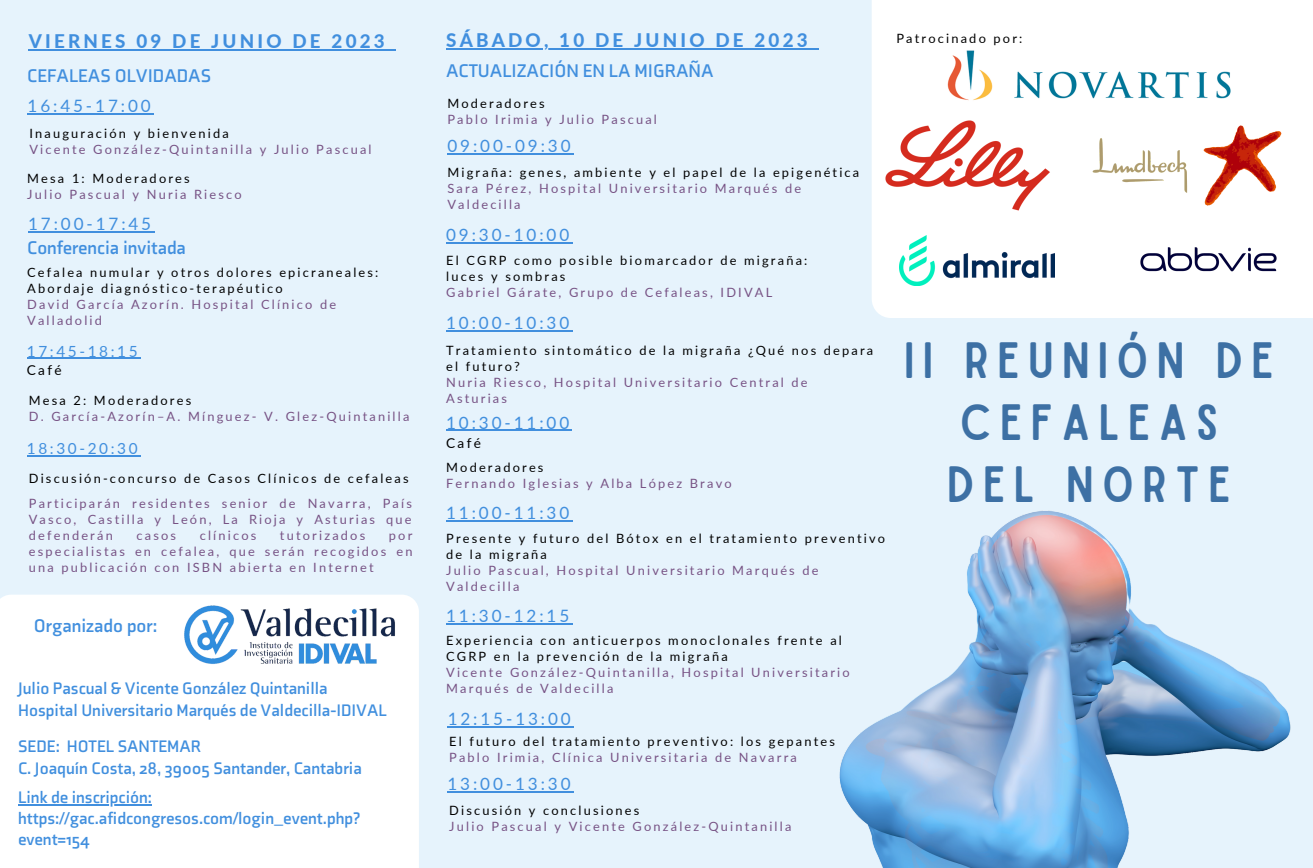
<style>
.page{position:relative;width:1313px;height:868px;background:#fff}
.page>*{position:absolute;margin:0;border:0;box-sizing:border-box;transform-origin:0 0}
.t1{font:48.82px/61.8px "Sailors";letter-spacing:.17em;color:#3d70a4;text-align:center}
.t2{font:700 18.72px "Axia";color:#418fde}
.t3{font:800 18.72px "Lato";letter-spacing:.17em;color:#418fde}
.t4{font:700 17.15px/21px "Axia";color:#418fde}
.t5{font:17.15px "Lato";letter-spacing:.17em;color:#418fde}
.t6{font:15.4px "Lato";letter-spacing:.17em;color:#418fde}
.t7{font:13.65px "Lato";letter-spacing:.17em;color:#000}
.t8{font:12.78px/15.9px "Lato";letter-spacing:.17em;color:#775284}
.t9{font:12.78px/15.9px "Lato";letter-spacing:.17em;color:#000}
</style>
<div class="page">
<div style="left:0;top:0;width:1312px;height:868px;background:#e6f3fc"></div>
<div style="left:872px;top:0;width:440px;height:318px;background:#fff"></div>
<img style="left:881px;top:116px;width:173px;height:99px">
<img style="left:839px;top:510px;width:452px;height:358px">
<div style="left:0;top:595px;width:419px;height:273px;background:#fff"></div>
<img style="left:182px;top:599px;width:215px;height:72px">
<img style="left:1137px;top:242px;width:143px;height:45px">
<img style="left:899px;top:235px;width:155px;height:50px">
<img style="left:1092px;top:125px;width:189px;height:80px">
<img style="left:942px;top:7px;width:294px;height:104px">
<hr style="left:446px;top:48px;width:365px;height:1px;background:#418fde">
<hr style="left:29px;top:49px;width:359px;height:1px;background:#418fde">
<hr style="left:27px;top:358px;width:113px;height:1px;background:#418fde">
<hr style="left:28px;top:113px;width:126px;height:1px;background:#418fde">
<hr style="left:28px;top:232px;width:126px;height:1px;background:#418fde">
<hr style="left:27px;top:455px;width:113px;height:2px;background:#418fde">
<hr style="left:447px;top:153px;width:126px;height:1px;background:#418fde">
<hr style="left:446px;top:242px;width:126px;height:1px;background:#418fde">
<hr style="left:446px;top:330px;width:126px;height:2px;background:#418fde">
<hr style="left:446px;top:430px;width:126px;height:1px;background:#418fde">
<hr style="left:446px;top:520px;width:126px;height:1px;background:#418fde">
<hr style="left:446px;top:623px;width:126px;height:1px;background:#418fde">
<hr style="left:448px;top:726px;width:126px;height:2px;background:#418fde">
<hr style="left:447px;top:790px;width:126px;height:2px;background:#418fde">
<hr style="left:18px;top:804px;width:134px;height:1px;background:#418fde">
<p class="t3" style="left:29px;top:29px;width:357px">VIERNES 09 DE JUNIO DE 2023</p>
<p class="t3" style="left:446px;top:28px;width:363px">SÁBADO, 10 DE JUNIO DE 2023</p>
<p class="t2" style="left:27px;top:65px;width:185px">CEFALEAS OLVIDADAS</p>
<p class="t2" style="left:446px;top:59px;width:269px">ACTUALIZACIÓN EN LA MIGRAÑA</p>
<p class="t9" style="left:447px;top:95px;width:99px">Moderadores</p>
<p class="t8" style="left:447px;top:111px;width:211px">Pablo Irimia y Julio Pascual</p>
<p class="t5" style="left:28px;top:95px;width:125px">16:45-17:00</p>
<p class="t9" style="left:29px;top:125px;width:201px">Inauguración y bienvenida</p>
<p class="t8" style="left:29px;top:141px;width:344px">Vicente González-Quintanilla y Julio Pascual</p>
<p class="t9" style="left:27px;top:170px;width:164px">Mesa 1: Moderadores</p>
<p class="t8" style="left:27px;top:186px;width:216px">Julio Pascual y Nuria Riesco</p>
<p class="t5" style="left:28px;top:213px;width:125px">17:00-17:45</p>
<p class="t2" style="left:27px;top:237px;width:160px">Conferencia invitada</p>
<p class="t9" style="left:27px;top:264px;width:353px">Cefalea numular y otros dolores epicraneales:<br>Abordaje diagnóstico-terapéutico</p>
<p class="t8" style="left:27px;top:296px;width:310px">David García Azorín. Hospital Clínico de<br>Valladolid</p>
<p class="t6" style="left:27px;top:341px;width:112px">17:45-18:15</p>
<p class="t7" style="left:27px;top:361px;width:36px">Café</p>
<p class="t9" style="left:29px;top:392px;width:164px">Mesa 2: Moderadores</p>
<p class="t8" style="left:29px;top:408px;width:382px">D. García-Azorín–A. Mínguez- V. Glez-Quintanilla</p>
<p class="t6" style="left:27px;top:439px;width:112px">18:30-20:30</p>
<p class="t9" style="left:29px;top:470px;width:381px">Discusión-concurso de Casos Clínicos de cefaleas</p>
<p class="t8" style="left:29px;top:495px;width:385px;text-align:justify">Participarán residentes senior de Navarra, País Vasco, Castilla y León, La Rioja y Asturias que defenderán</p>
<p class="t8" style="left:136px;top:527px;width:41px">casos</p>
<p class="t8" style="left:200px;top:527px;width:58px">clínicos</p>
<p class="t8" style="left:280px;top:527px;width:87px">tutorizados</p>
<p class="t8" style="left:29px;top:527px;width:385px;text-align:justify;text-indent:360px">por especialistas en cefalea, que serán recogidos en una publicación con ISBN abierta en Internet</p>
<p class="t2" style="left:34px;top:615px;width:125px">Organizado por:</p>
<p class="t4" style="left:18px;top:678px;width:311px">Julio Pascual &amp; Vicente González Quintanilla</p>
<p class="t4" style="left:18px;top:699px;width:370px">Hospital Universitario Marqués de Valdecilla-IDIVAL</p>
<p class="t4" style="left:18px;top:736px;width:185px">SEDE: HOTEL SANTEMAR</p>
<p class="t4" style="left:18px;top:757px;width:345px">C. Joaquín Costa, 28, 39005 Santander, Cantabria</p>
<p class="t4" style="left:18px;top:786px;width:344px">Link de inscripción: https://gac.afidcongresos.com/login_event.php? event=154</p>
<p class="t5" style="left:447px;top:135px;width:125px">09:00-09:30</p>
<p class="t9" style="left:447px;top:164px;width:413px">Migraña: genes, ambiente y el papel de la epigenética</p>
<p class="t8" style="left:447px;top:180px;width:355px">Sara Pérez, Hospital Universitario Marqués de<br>Valdecilla</p>
<p class="t5" style="left:446px;top:224px;width:125px">09:30-10:00</p>
<p class="t9" style="left:446px;top:252px;width:363px">El CGRP como posible biomarcador de migraña: luces y sombras</p>
<p class="t8" style="left:446px;top:284px;width:328px">Gabriel Gárate, Grupo de Cefaleas, IDIVAL</p>
<p class="t5" style="left:446px;top:312px;width:125px">10:00-10:30</p>
<p class="t9" style="left:446px;top:342px;width:429px">Tratamiento sintomático de la migraña ¿Qué nos depara el futuro?</p>
<p class="t8" style="left:446px;top:374px;width:363px">Nuria Riesco, Hospital Universitario Central de<br>Asturias</p>
<p class="t5" style="left:446px;top:412px;width:125px">10:30-11:00</p>
<p class="t7" style="left:446px;top:434px;width:36px">Café</p>
<p class="t9" style="left:446px;top:459px;width:99px">Moderadores</p>
<p class="t8" style="left:446px;top:475px;width:287px">Fernando Iglesias y Alba López Bravo</p>
<p class="t5" style="left:446px;top:502px;width:125px">11:00-11:30</p>
<p class="t9" style="left:446px;top:530px;width:440px">Presente y futuro del Bótox en el tratamiento preventivo de la migraña</p>
<p class="t8" style="left:446px;top:562px;width:374px">Julio Pascual, Hospital Universitario Marqués de<br>Valdecilla</p>
<p class="t5" style="left:446px;top:604px;width:125px">11:30-12:15</p>
<p class="t9" style="left:446px;top:632px;width:397px">Experiencia con anticuerpos monoclonales frente al<br>CGRP en la prevención de la migraña</p>
<p class="t8" style="left:446px;top:664px;width:405px">Vicente González-Quintanilla, Hospital Universitario<br>Marqués de Valdecilla</p>
<p class="t5" style="left:448px;top:708px;width:125px">12:15-13:00</p>
<p class="t9" style="left:449px;top:733px;width:387px">El futuro del tratamiento preventivo: los gepantes</p>
<p class="t8" style="left:449px;top:749px;width:349px">Pablo Irimia, Clínica Universitaria de Navarra</p>
<p class="t5" style="left:447px;top:772px;width:125px">13:00-13:30</p>
<p class="t9" style="left:449px;top:802px;width:192px">Discusión y conclusiones</p>
<p class="t8" style="left:449px;top:818px;width:344px">Julio Pascual y Vicente González-Quintanilla</p>
<p class="t9" style="left:896px;top:30px;width:127px">Patrocinado por:</p>
<p class="t1" style="left:904px;top:331px;width:371px">II REUNIÓN DE<br>CEFALEAS<br>DEL NORTE</p>
</div>
